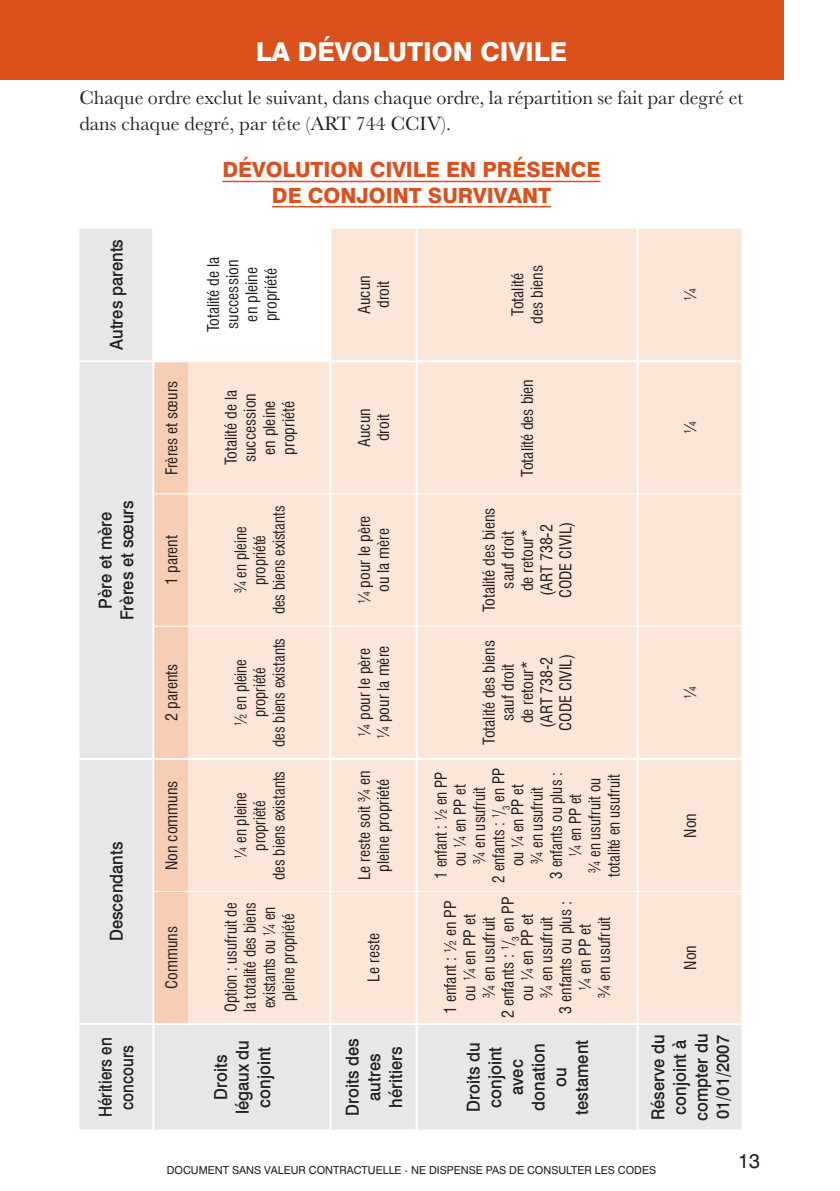
<style>
.page{position:relative;width:840px;height:1191px;background:#fff}
.page>*{position:absolute;margin:0;border:0;box-sizing:border-box;transform-origin:0 0}
.t1{font:800 26px "Swiss 721 BT";color:#fff}
.t2{font:800 21px/25.2px "Swiss 721 BT";color:#da511d;text-align:center}
.t3{font:20px/26px "Baskerville";color:#231f20}
.t4{font:20px "Swiss 721 BT";color:#231f20}
.t5{font:500 18px/21.6px "Swiss 721 BT";color:#231f20;text-align:center;scale:.92 1}
.t6{font:500 18px/21.6px "Swiss 721 BT";color:#231f20;text-align:center;scale:.84 1}
.t7{font:condensed 16px/19.2px "Swiss 721 BT";color:#231f20;text-align:center}
.t8{font:condensed 16px/19.2px "Swiss 721 BT";color:#231f20;text-align:center;scale:.94 1}
.t9{font:11px "Swiss 721 BT";color:#231f20}
</style>
<div class="page">
<div style="left:0;top:0;width:782px;height:79px;background:#da511d"></div>
<hr style="left:222px;top:181px;width:378px;height:1px;background:#da511d">
<hr style="left:272px;top:206px;width:278px;height:1px;background:#da511d">
<div style="left:79px;top:229px;width:662px;height:900px;background:#e6e7e9"></div>
<div style="left:154px;top:362px;width:34px;height:661px;background:#f7ceb5"></div>
<div style="left:189px;top:229px;width:552px;height:794px;background:#fbe6d7"></div>
<hr style="left:154px;top:891px;width:34px;height:1px;background:#fff">
<hr style="left:154px;top:626px;width:34px;height:1px;background:#fff">
<hr style="left:154px;top:493px;width:34px;height:1px;background:#fff">
<hr style="left:188px;top:891px;width:1px;height:132px;background:#fff">
<hr style="left:188px;top:760px;width:1px;height:131px;background:#fff">
<hr style="left:189px;top:891px;width:140px;height:1px;background:#fff">
<hr style="left:188px;top:626px;width:1px;height:132px;background:#fff">
<hr style="left:188px;top:494px;width:1px;height:132px;background:#fff">
<hr style="left:189px;top:626px;width:140px;height:1px;background:#fff">
<hr style="left:188px;top:362px;width:1px;height:132px;background:#fff">
<hr style="left:189px;top:493px;width:140px;height:1px;background:#fff">
<hr style="left:331px;top:891px;width:84px;height:1px;background:#fff">
<hr style="left:331px;top:626px;width:84px;height:1px;background:#fff">
<hr style="left:331px;top:493px;width:84px;height:1px;background:#fff">
<hr style="left:417px;top:891px;width:219px;height:1px;background:#fff">
<hr style="left:417px;top:626px;width:219px;height:1px;background:#fff">
<hr style="left:417px;top:493px;width:219px;height:1px;background:#fff">
<hr style="left:638px;top:891px;width:103px;height:1px;background:#fff">
<hr style="left:638px;top:626px;width:103px;height:1px;background:#fff">
<hr style="left:638px;top:493px;width:103px;height:1px;background:#fff">
<hr style="left:154px;top:1023px;width:35px;height:2px;background:#fff">
<hr style="left:189px;top:1023px;width:140px;height:2px;background:#fff">
<hr style="left:329px;top:1024px;width:2px;height:105px;background:#fff">
<hr style="left:331px;top:1023px;width:84px;height:2px;background:#fff">
<hr style="left:415px;top:1024px;width:2px;height:105px;background:#fff">
<hr style="left:417px;top:1023px;width:219px;height:2px;background:#fff">
<hr style="left:636px;top:1024px;width:2px;height:105px;background:#fff">
<hr style="left:638px;top:1023px;width:103px;height:2px;background:#fff">
<hr style="left:79px;top:1023px;width:73px;height:2px;background:#fff">
<hr style="left:79px;top:758px;width:73px;height:2px;background:#fff">
<hr style="left:79px;top:360px;width:73px;height:2px;background:#fff">
<hr style="left:152px;top:1024px;width:2px;height:105px;background:#fff">
<hr style="left:152px;top:891px;width:2px;height:133px;background:#fff">
<hr style="left:152px;top:759px;width:2px;height:132px;background:#fff">
<hr style="left:152px;top:626px;width:2px;height:133px;background:#fff">
<hr style="left:152px;top:494px;width:2px;height:132px;background:#fff">
<hr style="left:152px;top:361px;width:2px;height:133px;background:#fff">
<hr style="left:152px;top:229px;width:2px;height:132px;background:#fff">
<hr style="left:329px;top:891px;width:2px;height:133px;background:#fff">
<hr style="left:329px;top:759px;width:2px;height:132px;background:#fff">
<hr style="left:329px;top:626px;width:2px;height:133px;background:#fff">
<hr style="left:329px;top:494px;width:2px;height:132px;background:#fff">
<hr style="left:329px;top:361px;width:2px;height:133px;background:#fff">
<hr style="left:329px;top:229px;width:2px;height:132px;background:#fff">
<hr style="left:415px;top:891px;width:2px;height:133px;background:#fff">
<hr style="left:415px;top:759px;width:2px;height:132px;background:#fff">
<hr style="left:415px;top:626px;width:2px;height:133px;background:#fff">
<hr style="left:415px;top:494px;width:2px;height:132px;background:#fff">
<hr style="left:415px;top:361px;width:2px;height:133px;background:#fff">
<hr style="left:415px;top:229px;width:2px;height:132px;background:#fff">
<hr style="left:636px;top:891px;width:2px;height:133px;background:#fff">
<hr style="left:636px;top:759px;width:2px;height:132px;background:#fff">
<hr style="left:636px;top:626px;width:2px;height:133px;background:#fff">
<hr style="left:636px;top:494px;width:2px;height:132px;background:#fff">
<hr style="left:636px;top:361px;width:2px;height:133px;background:#fff">
<hr style="left:636px;top:229px;width:2px;height:132px;background:#fff">
<hr style="left:154px;top:758px;width:35px;height:2px;background:#fff">
<hr style="left:189px;top:758px;width:140px;height:2px;background:#fff">
<hr style="left:331px;top:758px;width:84px;height:2px;background:#fff">
<hr style="left:417px;top:758px;width:219px;height:2px;background:#fff">
<hr style="left:638px;top:758px;width:103px;height:2px;background:#fff">
<hr style="left:154px;top:360px;width:35px;height:2px;background:#fff">
<hr style="left:189px;top:360px;width:140px;height:2px;background:#fff">
<hr style="left:331px;top:360px;width:84px;height:2px;background:#fff">
<hr style="left:417px;top:360px;width:219px;height:2px;background:#fff">
<hr style="left:638px;top:360px;width:103px;height:2px;background:#fff">
<h1 class="t1" style="left:255px;top:35px;width:313px">LA DÉVOLUTION CIVILE</h1>
<p class="t3" style="left:79px;top:84px;width:665px">Chaque ordre exclut le suivant, dans chaque ordre, la répartition se fait par degré et dans chaque degré, par tête (ART 744 CCIV).</p>
<h2 class="t2" style="left:222px;top:157px;width:379px">DÉVOLUTION CIVILE EN PRÉSENCE<br>DE CONJOINT SURVIVANT</h2>
<p class="t5" style="left:105px;top:350px;width:122px;rotate:-90deg">Autres parents</p>
<p class="t5" style="left:94px;top:620px;width:132px;rotate:-90deg">Père et mère<br>Frères et sœurs</p>
<p class="t5" style="left:105px;top:941px;width:110px;rotate:-90deg">Descendants</p>
<p class="t6" style="left:94px;top:1117px;width:96px;rotate:-90deg">Héritiers en concours</p>
<p class="t7" style="left:203px;top:332px;width:77px;rotate:-90deg">Totalité de la succession en pleine propriété</p>
<p class="t7" style="left:354px;top:314px;width:40px;rotate:-90deg">Aucun droit</p>
<p class="t7" style="left:508px;top:324px;width:60px;rotate:-90deg">Totalité des biens</p>
<p class="t7" style="left:680px;top:301px;width:14px;rotate:-90deg">¼</p>
<p class="t7" style="left:162px;top:475px;width:96px;rotate:-90deg">Frères et sœurs</p>
<p class="t7" style="left:162px;top:585px;width:51px;rotate:-90deg">1 parent</p>
<p class="t7" style="left:162px;top:721px;width:58px;rotate:-90deg">2 parents</p>
<p class="t7" style="left:162px;top:870px;width:91px;rotate:-90deg">Non communs</p>
<p class="t7" style="left:162px;top:988px;width:64px;rotate:-90deg">Communs</p>
<p class="t7" style="left:221px;top:465px;width:77px;rotate:-90deg">Totalité de la succession en pleine propriété</p>
<p class="t8" style="left:231px;top:614px;width:117px;rotate:-90deg">¾ en pleine propriété<br>des biens existants</p>
<p class="t8" style="left:231px;top:746px;width:117px;rotate:-90deg">½ en pleine propriété<br>des biens existants</p>
<p class="t8" style="left:231px;top:879px;width:117px;rotate:-90deg">¼ en pleine propriété<br>des biens existants</p>
<p class="t8" style="left:221px;top:1012px;width:118px;rotate:-90deg">Option : usufruit de la totalité des biens existants ou ¼ en pleine propriété</p>
<p class="t5" style="left:210px;top:1114px;width:82px;rotate:-90deg">Droits légaux du conjoint</p>
<p class="t7" style="left:354px;top:447px;width:40px;rotate:-90deg">Aucun droit</p>
<p class="t7" style="left:354px;top:604px;width:90px;rotate:-90deg">¼ pour le père ou la mère</p>
<p class="t7" style="left:354px;top:739px;width:95px;text-align:left;rotate:-90deg">¼ pour le père ¼ pour la mère</p>
<p class="t7" style="left:354px;top:880px;width:111px;rotate:-90deg">Le reste soit ¾ en pleine propriété</p>
<p class="t7" style="left:364px;top:981px;width:50px;rotate:-90deg">Le reste</p>
<p class="t5" style="left:341px;top:1116px;width:86px;rotate:-90deg">Droits des autres héritiers</p>
<p class="t7" style="left:517px;top:476px;width:99px;rotate:-90deg">Totalité des bien</p>
<p class="t7" style="left:479px;top:612px;width:106px;rotate:-90deg">Totalité des biens sauf droit<br>de retour*<br>(ART 738-2<br>CODE CIVIL)</p>
<p class="t7" style="left:479px;top:744px;width:106px;rotate:-90deg">Totalité des biens sauf droit<br>de retour*<br>(ART 738-2<br>CODE CIVIL)</p>
<p class="t8" style="left:431px;top:882px;width:123px;rotate:-90deg">1 enfant : ½ en PP ou ¼ en PP et<br>¾ en usufruit<br>2 enfants : <sup>1</sup>/<sub>3</sub> en PP ou ¼ en PP et<br>¾ en usufruit<br>3 enfants ou plus : ¼ en PP et<br>¾ en usufruit ou totalité en usufruit</p>
<p class="t7" style="left:440px;top:1018px;width:123px;rotate:-90deg">1 enfant : ½ en PP ou ¼ en PP et<br>¾ en usufruit<br>2 enfants : <sup>1</sup>/<sub>3</sub> en PP ou ¼ en PP et<br>¾ en usufruit<br>3 enfants ou plus : ¼ en PP et<br>¾ en usufruit</p>
<p class="t5" style="left:462px;top:1114px;width:83px;rotate:-90deg">Droits du conjoint avec donation ou testament</p>
<p class="t7" style="left:680px;top:434px;width:14px;rotate:-90deg">¼</p>
<p class="t7" style="left:680px;top:698px;width:14px;rotate:-90deg">¼</p>
<p class="t7" style="left:680px;top:837px;width:26px;rotate:-90deg">Non</p>
<p class="t7" style="left:680px;top:969px;width:26px;rotate:-90deg">Non</p>
<p class="t5" style="left:646px;top:1120px;width:96px;rotate:-90deg">Réserve du conjoint à compter du<br>01/01/2007</p>
<p class="t9" style="left:167px;top:1163px;width:491px">DOCUMENT SANS VALEUR CONTRACTUELLE - NE DISPENSE PAS DE CONSULTER LES CODES</p>
<p class="t4" style="left:737px;top:1149px;width:23px">13</p>
</div>
